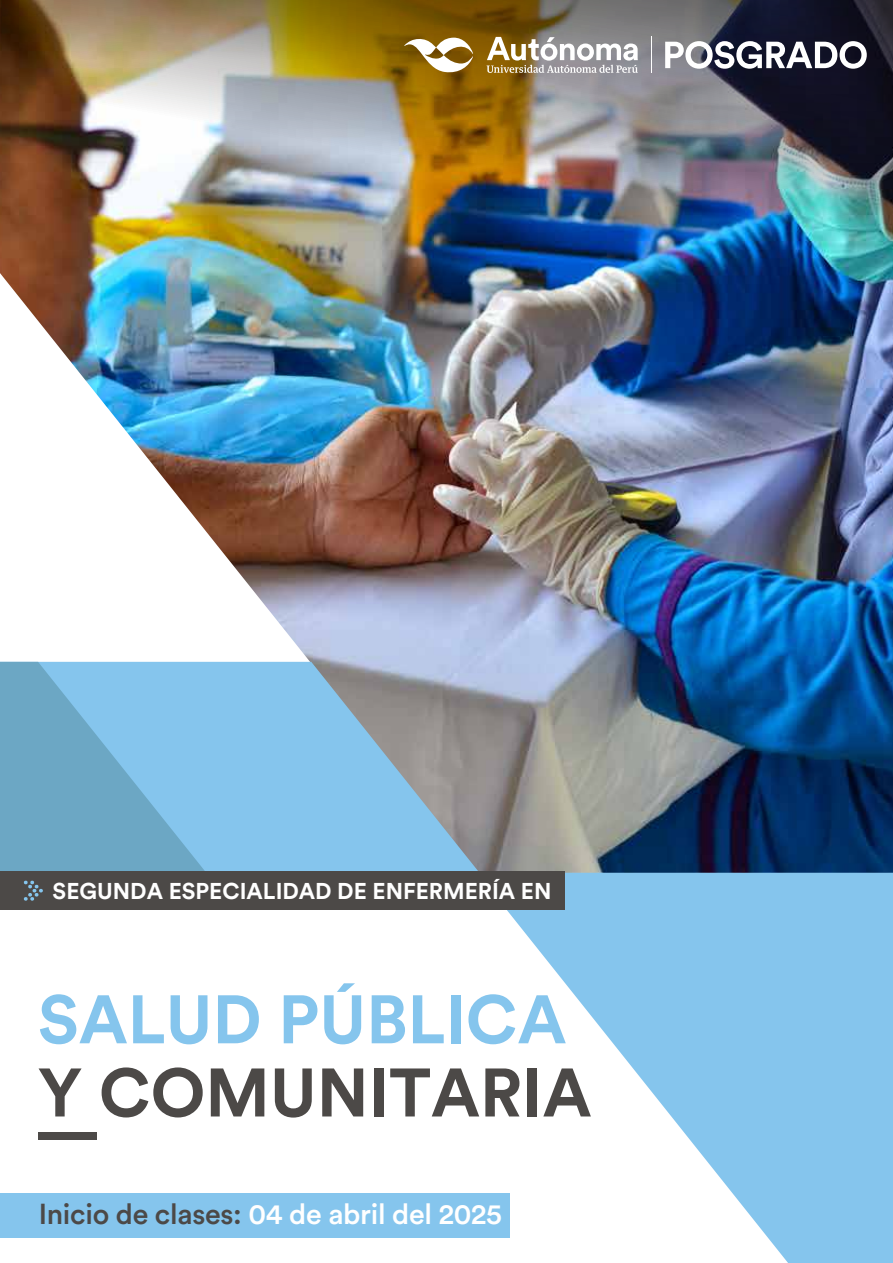
<style>
.page{position:relative;width:893px;height:1263px;background:#fff}
.page>*{position:absolute;margin:0;border:0;box-sizing:border-box;transform-origin:0 0}
.t1{font:700 67.65px "Circular Std";color:#85c5ed}
.t2{font:700 67.65px "Circular Std";color:#4c4947}
.t3{font:500 28.65px "Circular Std";letter-spacing:-.01em;color:#fff}
.t4{font:700 22.65px "Circular Std";color:#fff}
.s1{color:#4c4947}
</style>
<div class="page">
<img style="left:0;top:272px;width:893px;height:601px">
<img style="left:0;top:273px;width:789px;height:965px">
<svg style="left:477px;top:873px;width:416px;height:390px;fill:#85c5ed"></svg>
<svg style="left:206px;top:662px;width:274px;height:209px;background:#8ab5d2"></svg>
<svg style="left:0;top:662px;width:206px;height:209px;background:#76b3d4"></svg>
<img style="left:0;top:0;width:893px;height:272px">
<img style="left:2px;top:0;width:891px;height:95px">
<svg style="left:404px;top:36px;width:69px;height:38px"></svg>
<svg style="left:487px;top:37px;width:151px;height:36px"></svg>
<svg style="left:665px;top:41px;width:202px;height:28px"></svg>
<hr style="left:651px;top:37px;width:1px;height:36px;background:#fff">
<div style="left:39px;top:1132px;width:58px;height:7px;background:#4c4947"></div>
<div style="left:0;top:871px;width:564px;height:39px;background:#4c4947"></div>
<svg style="left:24px;top:880px;width:19px;height:21px"></svg>
<div style="left:0;top:1193px;width:509px;height:44px;background:#85c5ed"></div>
<p class="t4" style="left:53px;top:876px;width:500px">SEGUNDA ESPECIALIDAD DE ENFERMERÍA EN</p>
<h1 class="t1" style="left:38px;top:976px;width:530px">SALUD PÚBLICA</h1>
<h1 class="t2" style="left:38px;top:1049px;width:555px">Y COMUNITARIA</h1>
<p class="t3" style="left:39px;top:1196px;width:465px"><span class="s1">Inicio de clases:</span> 04 de abril del 2025</p>
</div>
